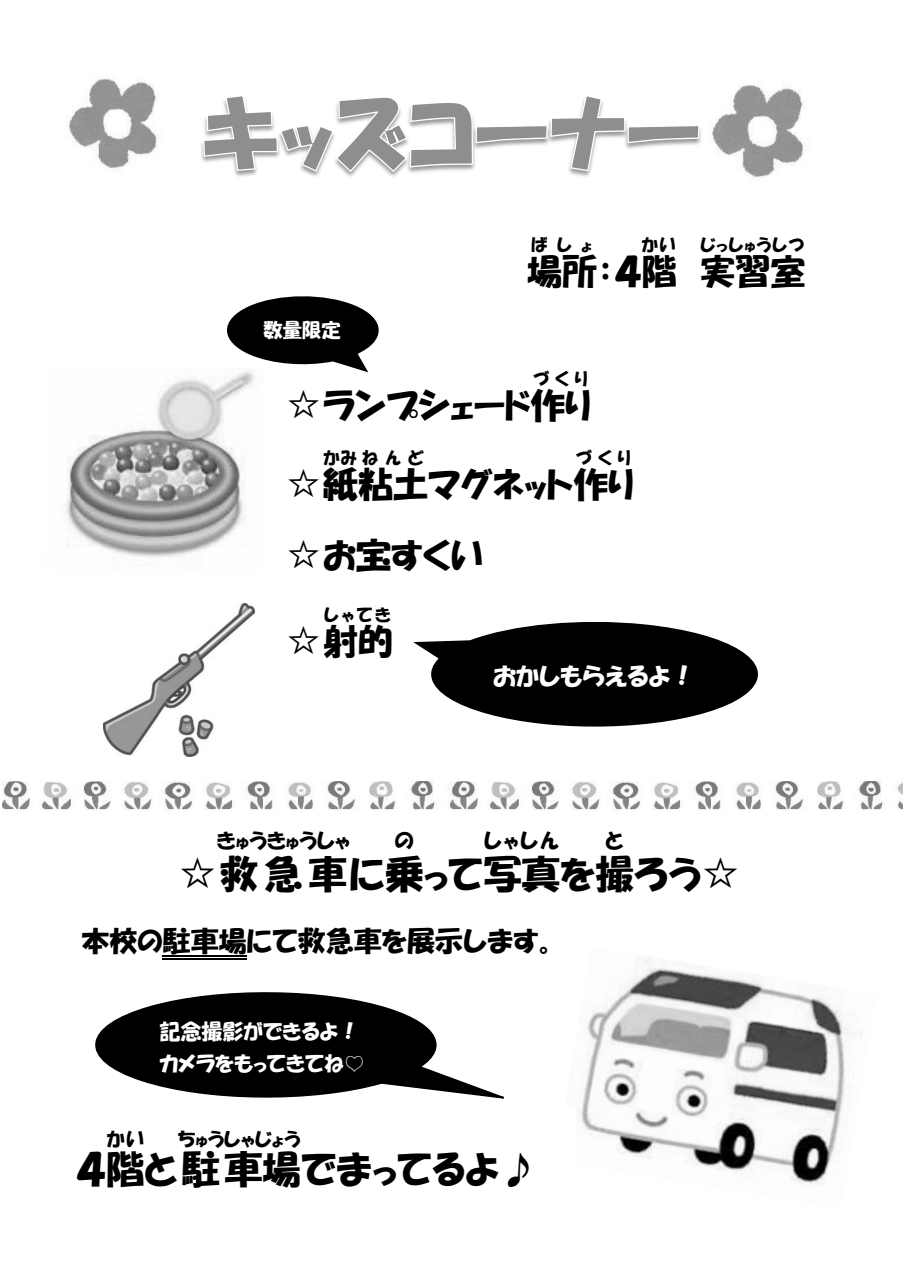
<style>
.page{position:relative;width:903px;height:1276px;background:#fff}
.page>*{position:absolute;margin:0;border:0;box-sizing:border-box;transform-origin:0 0}
.t1{font:38.5px "HGP Soei Kakupoptai";color:#000}
.t2{font:35px "HGP Soei Kakupoptai";color:#000}
.t3{font:28px "HGP Soei Kakupoptai";color:#000}
.t4{font:24.5px "HGP Soei Kakupoptai";color:#fff}
.t5{font:21px/31.5px "HGP Soei Kakupoptai";color:#fff}
.t6{font:21px "HGP Soei Kakupoptai";color:#000}
.t7{font:19.25px "HGP Soei Kakupoptai";letter-spacing:.015em;color:#000}
.t8{font:19.25px "HGP Soei Kakupoptai";color:#fff}
.t9{font:17.5px "HGP Soei Kakupoptai";letter-spacing:.155em;color:#000}
.t10{font:17.5px "HGP Soei Kakupoptai";letter-spacing:.06em;color:#000}
</style>
<div class="page">
<img style="left:66px;top:373px;width:189px;height:185px">
<img style="left:104px;top:604px;width:150px;height:152px">
<img style="left:2px;top:781px;width:448px;height:29px">
<img style="left:450px;top:781px;width:453px;height:29px">
<img style="left:68px;top:78px;width:90px;height:91px">
<img style="left:201px;top:129px;width:501px;height:48px">
<svg style="left:202px;top:96px;width:498px;height:77px"></svg>
<hr style="left:163px;top:955px;width:84px;height:1px;background:#000">
<hr style="left:163px;top:958px;width:84px;height:1px;background:#000">
<img style="left:577px;top:960px;width:271px;height:225px">
<svg style="left:227px;top:296px;width:152px;height:77px"></svg>
<div style="left:251px;top:314px;width:104px;height:32px;background:#000"></div>
<svg style="left:413px;top:621px;width:345px;height:106px"></svg>
<div style="left:480px;top:645px;width:229px;height:58px;background:#000"></div>
<svg style="left:95px;top:992px;width:409px;height:107px"></svg>
<div style="left:147px;top:1015px;width:238px;height:59px;background:#000"></div>
<img style="left:711px;top:85px;width:92px;height:95px">
<p class="t8" style="left:263px;top:320px;width:79px">数量限定</p>
<p class="t9" style="left:532px;top:236px;width:62px">ばしょ</p>
<p class="t9" style="left:642px;top:236px;width:36px">かい</p>
<p class="t2" style="left:527px;top:254px;width:151px">場所：４階</p>
<p class="t9" style="left:533px;top:370px;width:56px">づくり</p>
<p class="t2" style="left:286px;top:388px;width:306px">☆ランプシェード作り</p>
<p class="t9" style="left:323px;top:448px;width:102px">かみねんど</p>
<p class="t9" style="left:576px;top:448px;width:56px">づくり</p>
<p class="t2" style="left:286px;top:466px;width:349px">☆紙粘土マグネット作り</p>
<p class="t10" style="left:701px;top:236px;width:105px">じっしゅうしつ</p>
<p class="t2" style="left:700px;top:254px;width:107px">実習室</p>
<p class="t2" style="left:286px;top:537px;width:198px">☆お宝すくい</p>
<p class="t9" style="left:324px;top:606px;width:68px">しゃてき</p>
<p class="t2" style="left:286px;top:624px;width:108px">☆射的</p>
<p class="t4" style="left:493px;top:664px;width:203px">おかしもらえるよ！</p>
<p class="t6" style="left:217px;top:829px;width:134px">きゅうきゅうしゃ</p>
<p class="t6" style="left:395px;top:829px;width:21px">の</p>
<p class="t6" style="left:484px;top:829px;width:77px">しゃしん</p>
<p class="t6" style="left:606px;top:829px;width:20px">と</p>
<p class="t1" style="left:179px;top:854px;width:563px">☆救急車に乗って写真を撮ろう☆</p>
<p class="t3" style="left:82px;top:927px;width:477px">本校の駐車場にて救急車を展示します。</p>
<p class="t5" style="left:159px;top:1015px;width:207px">記念撮影ができるよ！カメラをもってきてね♡</p>
<p class="t7" style="left:107px;top:1129px;width:39px">かい</p>
<p class="t7" style="left:178px;top:1129px;width:124px">ちゅうしゃじょう</p>
<p class="t1" style="left:76px;top:1149px;width:463px">４階と駐車場でまってるよ♪</p>
</div>
